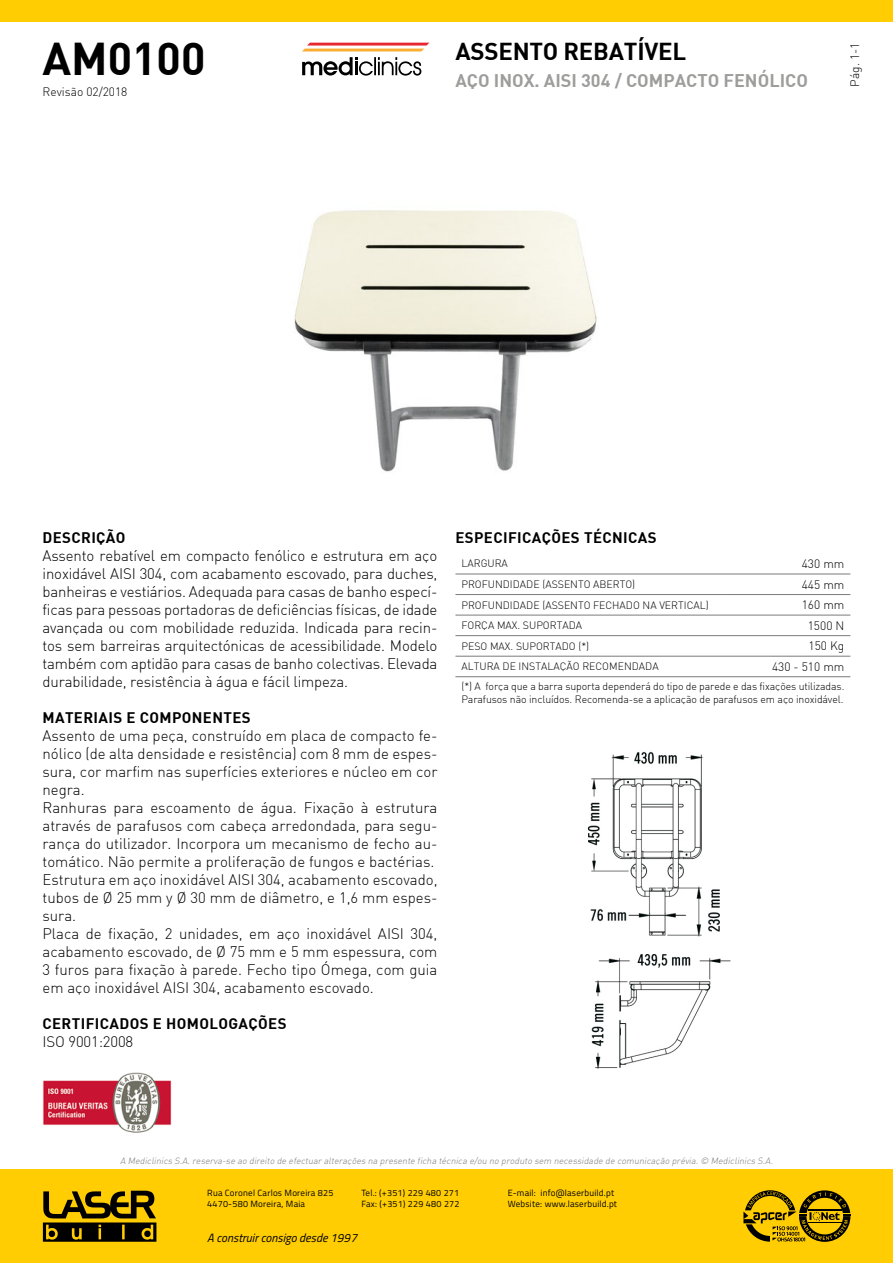
<style>
.page{position:relative;width:893px;height:1263px;background:#fff}
.page>*{position:absolute;margin:0;border:0;box-sizing:border-box;transform-origin:0 0}
.t1{font:700 45px "DI Nbek";color:#000}
.t2{font:700 24px "DI Nbek";letter-spacing:-.01em;color:#000}
.t3{font:700 18px "DI Nbek";color:#9d9d9c}
.t4{font:300 15px/18px "DI Nbek";color:#000;text-align:justify}
.t5{font:700 15px "DI Nbek";letter-spacing:.025em;color:#000}
.t6{font:300 12px "DI Nbek";color:#000}
.t7{font:italic 12px "Titillium";color:#000}
.t8{font:300 10.5px/12.6px "DI Nbek";color:#000}
.t9{font:italic 300 9px "DI Nbek";color:#7c7b7b}
.t10{font:9px/10.8px "Titillium";letter-spacing:.025em;color:#000}
</style>
<div class="page">
<div style="left:0;top:0;width:893px;height:21px;background:#ffcd02"></div>
<div style="left:1px;top:1169px;width:892px;height:94px;background:#ffcd02"></div>
<svg style="left:43px;top:1191px;width:113px;height:51px"></svg>
<svg style="left:743px;top:1190px;width:107px;height:52px"></svg>
<svg style="left:302px;top:43px;width:127px;height:8px"></svg>
<svg style="left:302px;top:57px;width:119px;height:19px"></svg>
<img style="left:43px;top:1072px;width:129px;height:61px">
<hr style="left:455px;top:574px;width:270px;height:1px;background:#7c7b7b">
<hr style="left:725px;top:574px;width:125px;height:1px;background:#7c7b7b">
<hr style="left:455px;top:594px;width:270px;height:1px;background:#7c7b7b">
<hr style="left:725px;top:594px;width:125px;height:1px;background:#7c7b7b">
<hr style="left:455px;top:615px;width:270px;height:1px;background:#7c7b7b">
<hr style="left:725px;top:615px;width:125px;height:1px;background:#7c7b7b">
<hr style="left:455px;top:635px;width:270px;height:1px;background:#7c7b7b">
<hr style="left:725px;top:635px;width:125px;height:1px;background:#7c7b7b">
<hr style="left:455px;top:656px;width:270px;height:1px;background:#7c7b7b">
<hr style="left:725px;top:656px;width:125px;height:1px;background:#7c7b7b">
<hr style="left:455px;top:676px;width:270px;height:1px;background:#7c7b7b">
<hr style="left:725px;top:676px;width:125px;height:1px;background:#7c7b7b">
<img style="left:294px;top:210px;width:303px;height:262px">
<img style="left:587px;top:751px;width:144px;height:318px">
<h2 class="t2" style="left:455px;top:35px;width:232px">ASSENTO REBATÍVEL</h2>
<h1 class="t1" style="left:43px;top:29px;width:164px">AM0100</h1>
<p class="t6" style="left:847px;top:87px;width:46px;rotate:-90deg">Pág. 1-1</p>
<p class="t6" style="left:43px;top:84px;width:86px">Revisão 02/2018</p>
<p class="t3" style="left:455px;top:69px;width:354px">AÇO INOX. AISI 304 / COMPACTO FENÓLICO</p>
<p class="t5" style="left:43px;top:528px;width:85px">DESCRIÇÃO</p>
<p class="t4" style="left:43px;top:546px;width:396px">Assento rebatível em compacto fenólico e estrutura em aço inoxidável AISI 304, com acabamento escovado, para duches, banheiras e vestiários. Adequada para casas de banho especí&shy;ficas para pessoas portadoras de deficiências físicas, de idade avançada ou com mobilidade reduzida. Indicada para recin&shy;tos sem barreiras arquitectónicas de acessibilidade. Modelo também com aptidão para casas de banho colectivas. Elevada durabilidade, resistência à água e fácil limpeza.</p>
<p class="t5" style="left:43px;top:708px;width:210px">MATERIAIS E COMPONENTES</p>
<p class="t4" style="left:43px;top:726px;width:396px;text-align:left">Assento de uma peça, construído em placa de compacto fe&shy;nólico (de alta densidade e resistência) com 8 mm de espes&shy;sura, cor marfim nas superfícies exteriores e núcleo em cor negra.<br>Ranhuras para escoamento de água. Fixação à estrutura através de parafusos com cabeça arredondada, para segu&shy;rança do utilizador. Incorpora um mecanismo de fecho au&shy;tomático. Não permite a proliferação de fungos e bactérias.<br>Estrutura em aço inoxidável AISI 304, acabamento escovado, tubos de Ø 25 mm y Ø 30 mm de diâmetro, e 1,6 mm espes&shy;sura.<br>Placa de fixação, 2 unidades, em aço inoxidável AISI 304, acabamento escovado, de Ø 75 mm e 5 mm espessura, com 3 furos para fixação à parede. Fecho tipo Ómega, com guia em aço inoxidável AISI 304, acabamento escovado.</p>
<p class="t5" style="left:43px;top:1014px;width:246px">CERTIFICADOS E HOMOLOGAÇÕES</p>
<p class="t4" style="left:43px;top:1032px;width:92px">ISO 9001:2008</p>
<p class="t5" style="left:455px;top:528px;width:203px">ESPECIFICAÇÕES TÉCNICAS</p>
<p class="t8" style="left:461px;top:557px;width:48px">LARGURA</p>
<p class="t6" style="left:802px;top:556px;width:44px">430 mm</p>
<p class="t8" style="left:461px;top:578px;width:175px">PROFUNDIDADE (ASSENTO ABERTO)</p>
<p class="t6" style="left:802px;top:577px;width:44px">445 mm</p>
<p class="t8" style="left:461px;top:598px;width:249px">PROFUNDIDADE (ASSENTO FECHADO NA VERTICAL)</p>
<p class="t6" style="left:802px;top:597px;width:44px">160 mm</p>
<p class="t8" style="left:461px;top:619px;width:122px">FORÇA MAX. SUPORTADA</p>
<p class="t6" style="left:808px;top:618px;width:38px">1500 N</p>
<p class="t8" style="left:461px;top:639px;width:129px">PESO MAX. SUPORTADO (*)</p>
<p class="t6" style="left:809px;top:638px;width:37px">150 Kg</p>
<p class="t8" style="left:461px;top:660px;width:199px">ALTURA DE INSTALAÇÃO RECOMENDADA</p>
<p class="t6" style="left:772px;top:659px;width:74px">430 - 510 mm</p>
<p class="t8" style="left:461px;top:680px;width:384px">(*) A força que a barra suporta dependerá do tipo de parede e das fixações utilizadas.<br>Parafusos não incluídos. Recomenda-se a aplicação de parafusos em aço inoxidável.</p>
<p class="t9" style="left:120px;top:1155px;width:656px">A Mediclinics S.A.reserva-se ao direito de efectuar alterações na presente ficha técnica e/ou no produto sem necessidade de comunicação prévia.© Mediclinics S.A.</p>
<p class="t10" style="left:207px;top:1187px;width:128px">Rua Coronel Carlos Moreira 825<br>4470-580 Moreira, Maia</p>
<p class="t10" style="left:361px;top:1187px;width:100px">Tel.: (+351) 229 480 271<br>Fax: (+351) 229 480 272</p>
<p class="t10" style="left:508px;top:1187px;width:111px">E-mail: info@laserbuild.pt<br>Website: www.laserbuild.pt</p>
<p class="t7" style="left:207px;top:1229px;width:151px">A construir consigo desde 1997</p>
</div>
